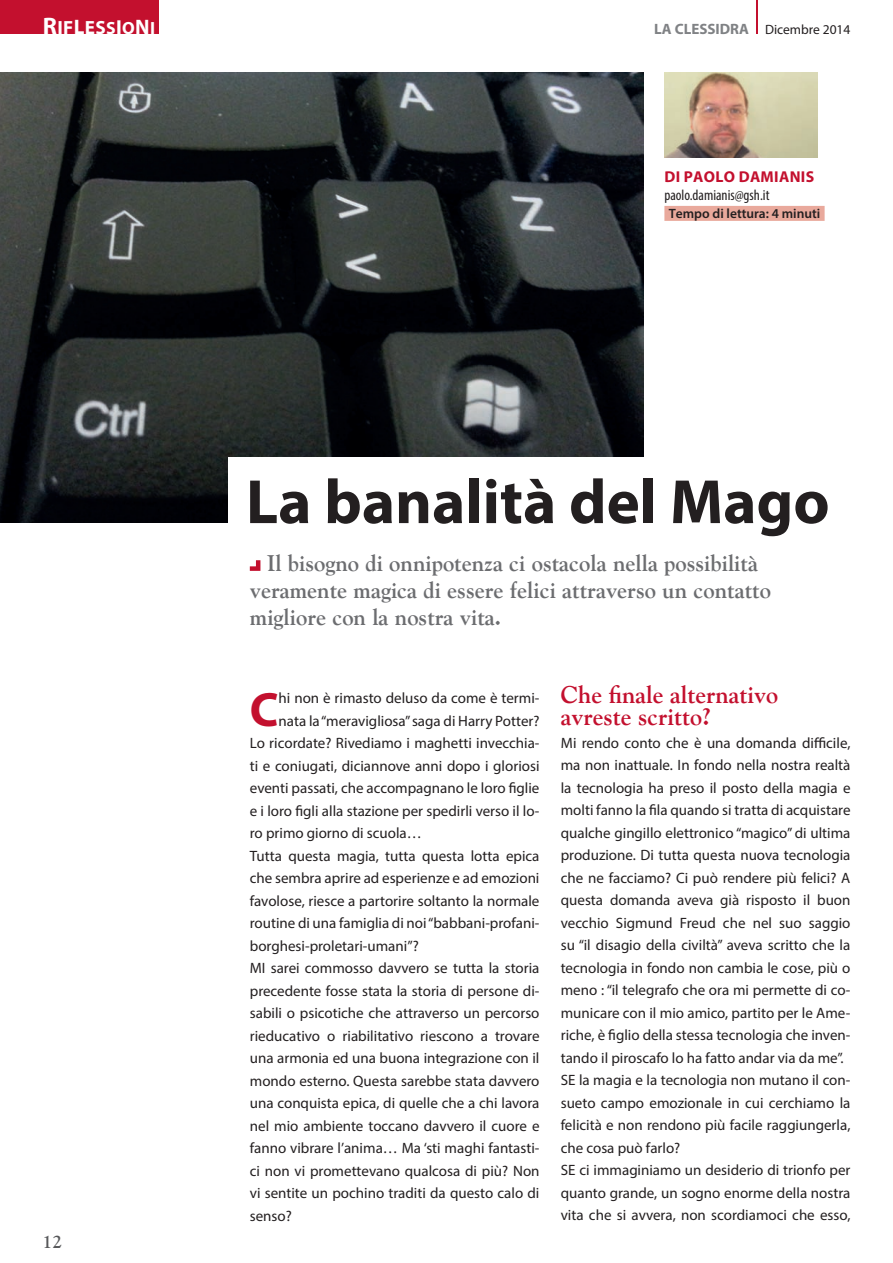
<style>
.page{position:relative;width:893px;height:1263px;background:#fff}
.page>*{position:absolute;margin:0;border:0;box-sizing:border-box;transform-origin:0 0}
.t1{font:700 63px "Myriad Pro";color:#231f20}
.t2{font:700 48.45px "Myriad Pro";color:#c3102e}
.t3{font:700 24px/22.5px "Goudy";color:#c3102e}
.t4{font:700 22.5px/27px "Goudy";color:#6c6d70}
.t5{font:700 19.2px "Myriad Pro";color:#fff}
.t6{font:700 18px "Goudy";color:#57585a}
.t7{font:700 15.75px "Myriad Pro";letter-spacing:.02em;color:#c3102e}
.t8{font:15px/22.5px "Myriad Pro";color:#231f20}
.t9{font:condensed 15px "Myriad Pro";color:#231f20}
.t10{font:700 15px "Myriad Pro";color:#808285}
.t11{font:600 13.5px "Myriad Pro";color:#231f20}
.t12{font:13.5px "Myriad Pro";color:#231f20}
.s1{font-size:23.85px}
.s2{font-size:21px}
.s3{font-size:17.7px}
.s4{font-size:20.25px}
.s5{font-weight:700;font-size:15px;color:#808285}
</style>
<div class="page">
<div style="left:0;top:0;width:158px;height:34px;background:#c3102e"></div>
<hr style="left:756px;top:0;width:2px;height:34px;background:#c3102e">
<img style="left:0;top:73px;width:643px;height:450px">
<div style="left:229px;top:457px;width:423px;height:74px;background:#fff"></div>
<svg style="left:249px;top:560px;width:12px;height:11px"></svg>
<div style="left:664px;top:206px;width:161px;height:15px;background:#e9a99c"></div>
<img style="left:665px;top:73px;width:153px;height:85px">
<p class="t5" style="left:43px;top:15px;width:114px"><span class="s1">R</span>IF<span class="s2">L</span>ES<span class="s3">S</span><span class="s4">I</span><span class="s3">O</span><span class="s2">N</span><span class="s3">I</span></p>
<p class="t10" style="left:654px;top:19px;width:38px">LA CLESSI</p>
<p class="t12" style="left:720px;top:21px;width:132px"><span class="s5">DRA</span> Dicembre 2014</p>
<p class="t7" style="left:665px;top:166px;width:87px">DI PAOLO DAM</p>
<p class="t7" style="left:774px;top:166px;width:41px">IANIS</p>
<p class="t9" style="left:664px;top:186px;width:107px">paolo.damianis@gsh.it</p>
<p class="t11" style="left:669px;top:205px;width:153px">Tempo di lettura: 4 minuti</p>
<h1 class="t1" style="left:246px;top:461px;width:585px">LA BANALITÀ DEL MAGO</h1>
<h3 class="t4" style="left:250px;top:549px;width:523px;text-indent:17px">Il bisogno di onnipotenza ci ostacola nella possibilità veramente magica di essere felici attraverso un contatto migliore con la nostra vita.</h3>
<p class="t6" style="left:43px;top:1231px;width:22px">12</p>
<h2 class="t2" style="left:250px;top:678px;width:30px">C</h2>
<p class="t8" style="left:279px;top:686px;width:262px">hi non è rimasto deluso da come è termi-</p>
<p class="t8" style="left:279px;top:709px;width:262px">nata la “meravigliosa” saga di Harry Potter?</p>
<p class="t8" style="left:250px;top:731px;width:291px">Lo ricordate? Rivediamo i maghetti invecchia-</p>
<p class="t8" style="left:250px;top:754px;width:291px">ti e coniugati, diciannove anni dopo i gloriosi</p>
<p class="t8" style="left:250px;top:776px;width:291px">eventi passati, che accompagnano le loro figlie</p>
<p class="t8" style="left:250px;top:799px;width:291px">e i loro figli alla stazione per spedirli verso il lo-</p>
<p class="t8" style="left:250px;top:821px;width:173px">ro primo giorno di scuola…</p>
<p class="t8" style="left:250px;top:844px;width:291px">Tutta questa magia, tutta questa lotta epica</p>
<p class="t8" style="left:250px;top:866px;width:291px">che sembra aprire ad esperienze e ad emozioni</p>
<p class="t8" style="left:250px;top:889px;width:291px">favolose, riesce a partorire soltanto la normale</p>
<p class="t8" style="left:250px;top:911px;width:291px">routine di una famiglia di noi “babbani-profani-</p>
<p class="t8" style="left:250px;top:934px;width:171px">borghesi-proletari-umani”?</p>
<p class="t8" style="left:250px;top:956px;width:291px">MI sarei commosso davvero se tutta la storia</p>
<p class="t8" style="left:250px;top:979px;width:291px">precedente fosse stata la storia di persone di-</p>
<p class="t8" style="left:250px;top:1001px;width:291px">sabili o psicotiche che attraverso un percorso</p>
<p class="t8" style="left:250px;top:1024px;width:291px">rieducativo o riabilitativo riescono a trovare</p>
<p class="t8" style="left:250px;top:1046px;width:291px">una armonia ed una buona integrazione con il</p>
<p class="t8" style="left:250px;top:1069px;width:291px">mondo esterno. Questa sarebbe stata davvero</p>
<p class="t8" style="left:250px;top:1091px;width:291px">una conquista epica, di quelle che a chi lavora</p>
<p class="t8" style="left:250px;top:1114px;width:291px">nel mio ambiente toccano davvero il cuore e</p>
<p class="t8" style="left:250px;top:1136px;width:291px">fanno vibrare l’anima… Ma ‘sti maghi fantasti-</p>
<p class="t8" style="left:250px;top:1159px;width:291px">ci non vi promettevano qualcosa di più? Non</p>
<p class="t8" style="left:250px;top:1181px;width:291px">vi sentite un pochino traditi da questo calo di</p>
<p class="t8" style="left:250px;top:1204px;width:44px">senso?</p>
<h3 class="t3" style="left:561px;top:683px;width:219px">Che finale alternativo avreste scritto?</h3>
<p class="t8" style="left:561px;top:731px;width:291px">Mi rendo conto che è una domanda difficile, ma non inattuale. In fondo nella nostra realtà la tecnologia ha preso il posto della magia e molti fanno la fila quando si tratta di acquistare qualche gingillo elettronico “magico” di ultima produzione. Di tutta questa nuova tecnologia che ne facciamo? Ci può rendere più felici? A questa domanda aveva già risposto il buon vecchio Sigmund Freud che nel suo saggio su “il disagio della civiltà” aveva scritto che la tecnologia in fondo non cambia le cose, più o meno : “il telegrafo che ora mi permette di co&shy;municare con il mio amico, partito per le Ame&shy;riche, è figlio della stessa tecnologia che inven&shy;tando il piroscafo lo ha fatto andar via da me”.<br>SE la magia e la tecnologia non mutano il con&shy;sueto campo emozionale in cui cerchiamo la felicità e non rendono più facile raggiungerla, che cosa può farlo?<br>SE ci immaginiamo un desiderio di trionfo per quanto grande, un sogno enorme della nostra vita che si avvera, non scordiamoci che esso,</p>
</div>
